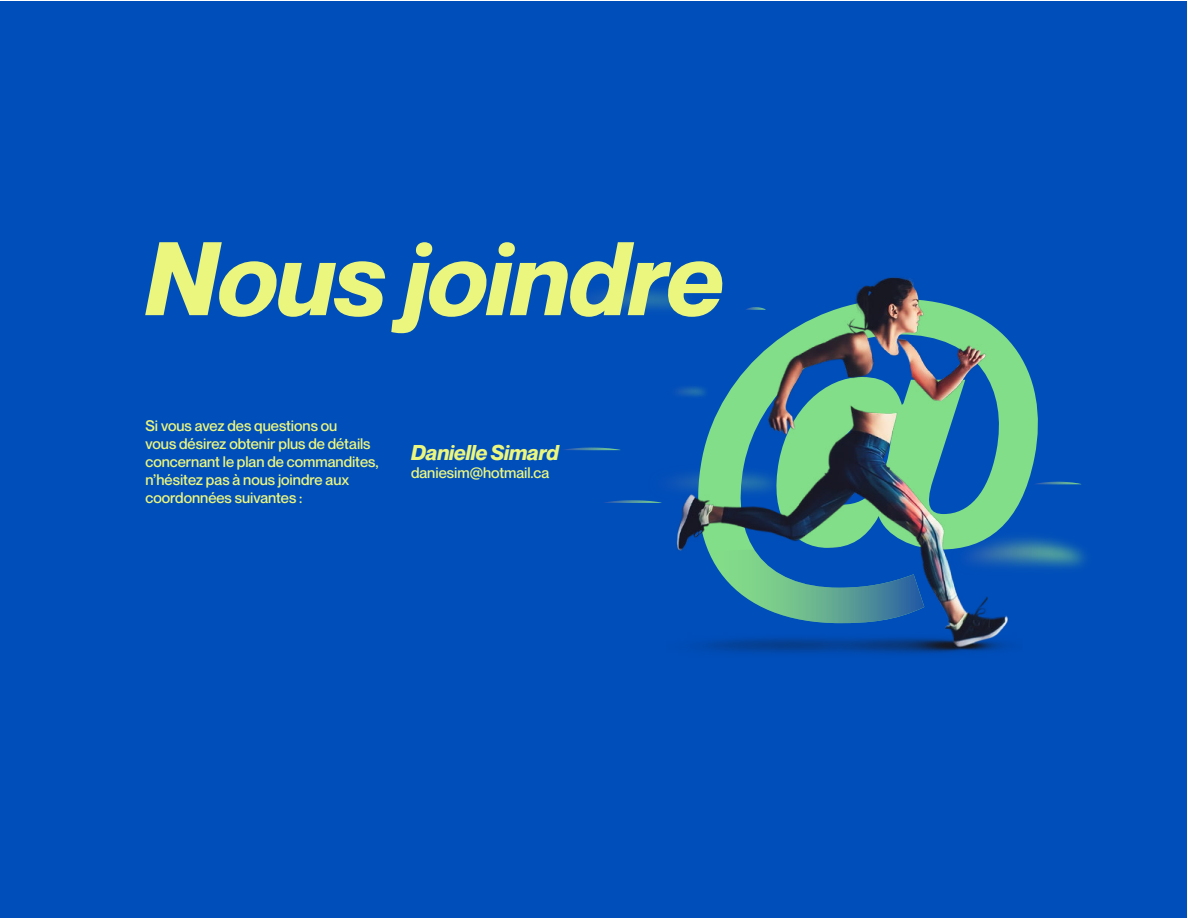
<style>
.page{position:relative;width:1188px;height:918px;background:#fff}
.page>*{position:absolute;margin:0;border:0;box-sizing:border-box;transform-origin:0 0}
.t1{font:italic 700 102px "Neue Montreal";color:#ebf67e}
.t2{font:italic 700 21px "Neue Montreal";color:#ebf67e}
.t3{font:500 15px/18px "Neue Montreal";color:#ebf67e}
</style>
<div class="page">
<div style="left:1px;top:1px;width:1186px;height:916px;background:#004eba"></div>
<svg style="left:563px;top:450px;width:57px;height:1px"></svg>
<svg style="left:563px;top:448px;width:40px;height:2px"></svg>
<img style="left:583px;top:289px;width:83px;height:20px">
<img style="left:1051px;top:539px;width:34px;height:29px">
<svg style="left:1034px;top:484px;width:47px;height:1px"></svg>
<svg style="left:1051px;top:482px;width:30px;height:2px"></svg>
<svg style="left:604px;top:500px;width:58px;height:3px"></svg>
<svg style="left:1023px;top:361px;width:28px;height:206px"></svg>
<img style="left:666px;top:277px;width:357px;height:377px">
<svg style="left:708px;top:547px;width:216px;height:76px"></svg>
<h1 class="t1" style="left:146px;top:216px;width:580px">Nous joindre</h1>
<p class="t3" style="left:146px;top:416px;width:235px">Si vous avez des questions ou<br>vous désirez obtenir plus de détails concernant le plan de commandites, n’hésitez pas à nous joindre aux coordonnées suivantes :</p>
<h2 class="t2" style="left:411px;top:440px;width:149px">Danielle Simard</h2>
<p class="t3" style="left:411px;top:464px;width:140px">daniesim@hotmail.ca</p>
</div>
